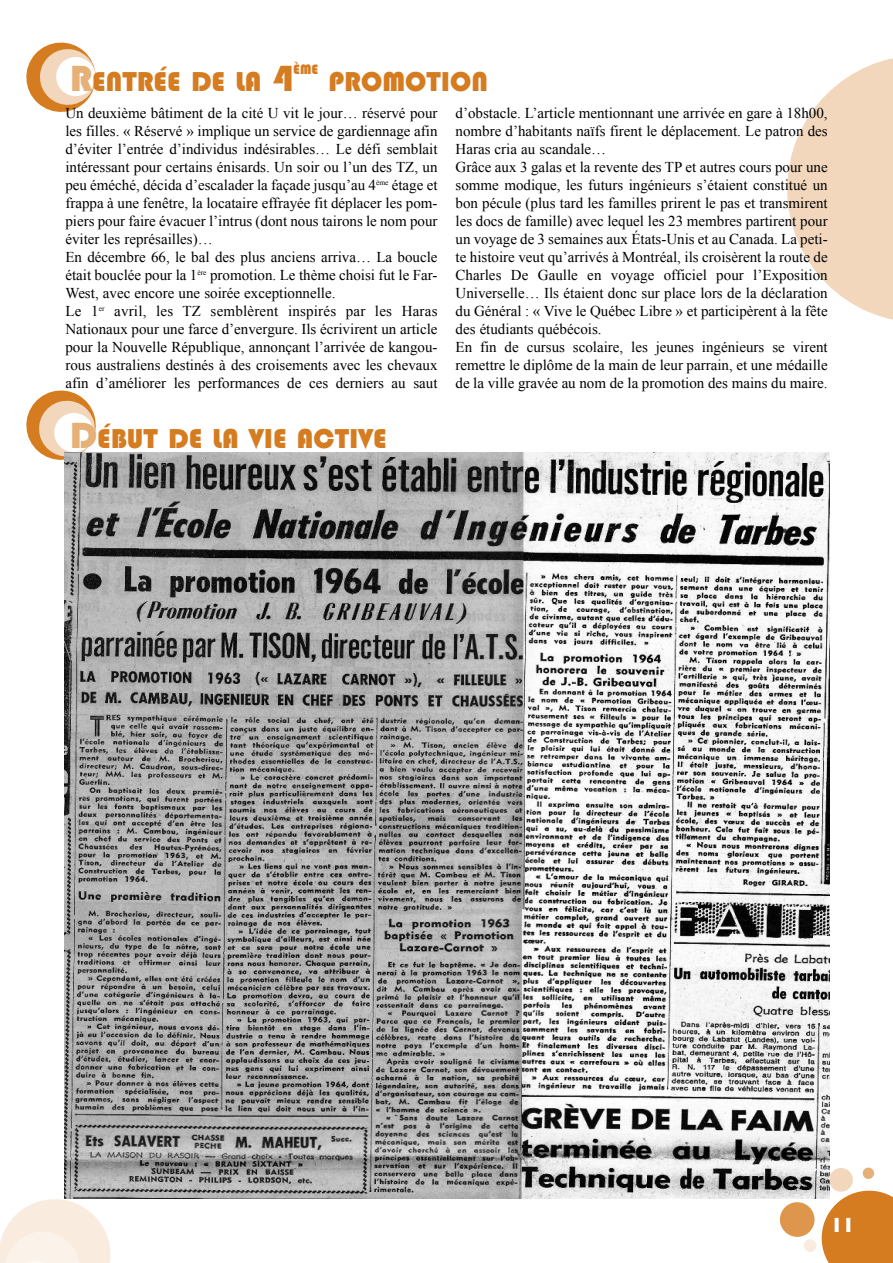
<style>
.page{position:relative;width:893px;height:1263px;background:#fff}
.page>*{position:absolute;margin:0;border:0;box-sizing:border-box;transform-origin:0 0}
.t1{font:28.2px "Bauhaus 93";color:#d57b20}
.t2{font:21px "Bauhaus 93";color:#fff}
.t3{font:15px/18px "Times New Roman";color:#000}
.t4{font:14.1px "Bauhaus 93";color:#d57b20}
.s1{font-size:37.5px;color:#e6b079}
.s2{font-size:37.5px}
</style>
<div class="page">
<svg style="left:822px;top:1191px;width:71px;height:72px;background:#d98735"></svg>
<div style="left:829px;top:1168px;width:24px;height:24px;background:#f2d7bc;border-radius:50%"></div>
<div style="left:780px;top:1202px;width:35px;height:35px;background:#dd964c;border-radius:50%"></div>
<div style="left:804px;top:1239px;width:12px;height:13px;background:#f9ebde;border-radius:50%"></div>
<div style="left:863px;top:1167px;width:11px;height:12px;background:#e6b079;border-radius:50%"></div>
<svg style="left:787px;top:58px;width:106px;height:262px"></svg>
<svg style="left:0;top:1199px;width:111px;height:64px"></svg>
<svg style="left:26px;top:390px;width:70px;height:70px"></svg>
<svg style="left:26px;top:42px;width:70px;height:70px"></svg>
<img style="left:64px;top:452px;width:765px;height:747px">
<h1 class="t1" style="left:70px;top:66px;width:225px"><span class="s1">R</span>ENTRÉE DE LA <span class="s2">4</span></h1>
<p class="t4" style="left:293px;top:61px;width:26px">ÈME</p>
<h1 class="t1" style="left:328px;top:66px;width:161px">PROMOTION</h1>
<p class="t3" style="left:65px;top:104px;width:374px">Un deuxième bâtiment de la cité U vit le jour… réservé pour les filles. « Réservé » implique un service de gardiennage afin d’éviter l’entrée d’individus indésirables… Le défi semblait intéressant pour certains énisards. Un soir ou l’un des TZ, un peu éméché, décida d’escalader la façade jusqu’au 4<sup>ème</sup> étage et frappa à une fenêtre, la locataire effrayée fit déplacer les pom&shy;piers pour faire évacuer l’intrus (dont nous tairons le nom pour éviter les représailles)…<br>En décembre 66, le bal des plus anciens arriva… La boucle était bouclée pour la 1<sup>ère</sup> promotion. Le thème choisi fut le Far-West, avec encore une soirée exceptionnelle.<br>Le 1<sup>er</sup> avril, les TZ semblèrent inspirés par les Haras Nationaux pour une farce d’envergure. Ils écrivirent un article pour la Nouvelle République, annonçant l’arrivée de kangou&shy;rous australiens destinés à des croisements avec les chevaux afin d’améliorer les performances de ces derniers au saut</p>
<p class="t3" style="left:456px;top:104px;width:374px">d’obstacle. L’article mentionnant une arrivée en gare à 18h00, nombre d’habitants naïfs firent le déplacement. Le patron des Haras cria au scandale…<br>Grâce aux 3 galas et la revente des TP et autres cours pour une somme modique, les futurs ingénieurs s’étaient constitué un bon pécule (plus tard les familles prirent le pas et transmirent les docs de famille) avec lequel les 23 membres partirent pour un voyage de 3 semaines aux États-Unis et au Canada. La peti&shy;te histoire veut qu’arrivés à Montréal, ils croisèrent la route de Charles De Gaulle en voyage officiel pour l’Exposition Universelle… Ils étaient donc sur place lors de la déclaration du Général : « Vive le Québec Libre » et participèrent à la fête des étudiants québécois.<br>En fin de cursus scolaire, les jeunes ingénieurs se virent remettre le diplôme de la main de leur parrain, et une médaille de la ville gravée au nom de la promotion des mains du maire.</p>
<h1 class="t1" style="left:70px;top:423px;width:318px"><span class="s1">D</span>ÉBUT DE LA VIE ACTIVE</h1>
<h2 class="t2" style="left:831px;top:1213px;width:25px">11</h2>
</div>
